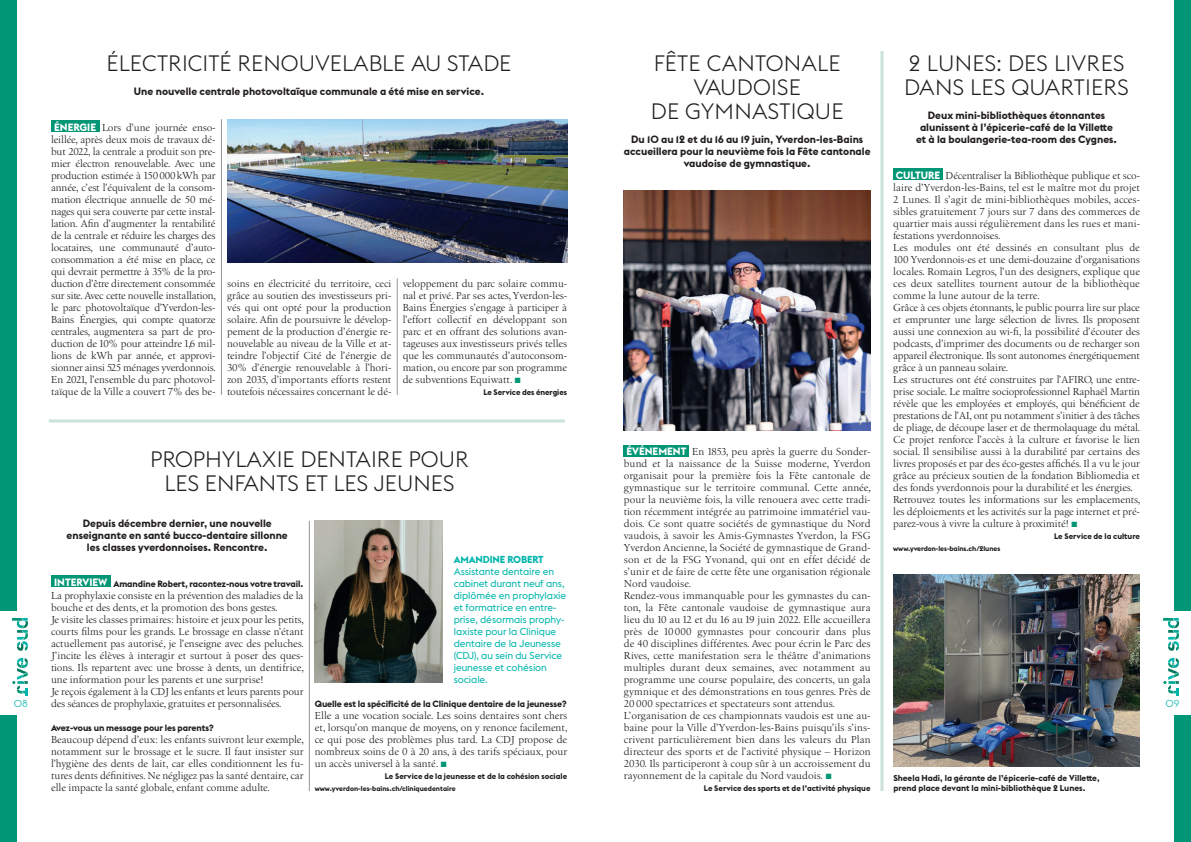
<style>
.page{position:relative;width:1191px;height:842px;background:#009676}
.page>*{position:absolute;margin:0;border:0;box-sizing:border-box;transform-origin:0 0}
.t1{font:300 22px/24px "Euclid Flex";color:#231f20;text-align:center}
.t2{font:10.5px/12px "Birka";color:#231f20;text-align:justify}
.t3{font:700 10.5px/12px "Euclid Flex";color:#231f20;text-align:center}
.t4{font:700 10.5px "Euclid Flex";color:#fff}
.t5{font:10px/12px "Euclid Flex";letter-spacing:-.01em;color:#00b5ac}
.t6{font:700 10px "Euclid Flex";letter-spacing:-.01em;color:#00b5ac}
.t7{font:300 10px "Euclid Flex";color:#00b5ac}
.t8{font:700 9px "Euclid Flex";letter-spacing:-.01em;color:#231f20}
.t9{font:700 8.5px/9.5px "Euclid Flex";color:#231f20}
.t10{font:700 8px "Euclid Flex";color:#231f20}
.t11{font:700 7px "Euclid Flex";color:#231f20}
.s1{font-family:"Euclid Flex";font-weight:700;color:#fff}
.s2{font-family:"Euclid Flex";font-weight:700;color:#009676}
</style>
<div class="page">
<div style="left:17px;top:0;width:1157px;height:842px;background:#fff"></div>
<div style="left:0;top:611px;width:32px;height:103px;background:#fff"></div>
<svg style="left:12px;top:618px;width:16px;height:33px"></svg>
<svg style="left:12px;top:658px;width:16px;height:37px"></svg>
<div style="left:1159px;top:611px;width:32px;height:103px;background:#fff"></div>
<svg style="left:1163px;top:618px;width:16px;height:33px"></svg>
<svg style="left:1163px;top:658px;width:16px;height:37px"></svg>
<img style="left:227px;top:119px;width:340px;height:144px">
<div style="left:51px;top:121px;width:48px;height:11px;background:#009676"></div>
<hr style="left:221px;top:119px;width:1px;height:276px;background:#939598">
<hr style="left:397px;top:278px;width:1px;height:117px;background:#939598">
<img style="left:315px;top:521px;width:127px;height:162px">
<div style="left:51px;top:576px;width:60px;height:11px;background:#009676"></div>
<hr style="left:309px;top:521px;width:1px;height:270px;background:#939598">
<hr style="left:49px;top:419px;width:516px;height:3px;background:#cae2db">
<hr style="left:880px;top:51px;width:3px;height:740px;background:#cae2db">
<div style="left:893px;top:169px;width:50px;height:11px;background:#009676"></div>
<div style="left:624px;top:445px;width:65px;height:11px;background:#009676"></div>
<img style="left:893px;top:575px;width:247px;height:192px">
<img style="left:624px;top:191px;width:246px;height:240px">
<h1 class="t1" style="left:651px;top:51px;width:194px">FÊTE CANTONALE<br>VAUDOISE<br>DE GYMNASTIQUE</h1>
<p class="t3" style="left:624px;top:133px;width:248px">Du 10 au 12 et du 16 au 19 juin, Yverdon-les-Bains accueillera pour la neuvième fois la Fête cantonale vaudoise de gymnastique.</p>
<h1 class="t1" style="left:107px;top:51px;width:406px">ÉLECTRICITÉ RENOUVELABLE AU STADE</h1>
<p class="t3" style="left:134px;top:85px;width:352px">Une nouvelle centrale photovoltaïque communale a été mise en service.</p>
<h1 class="t1" style="left:904px;top:51px;width:226px;text-align:left">2 LUNES: DES LIVRES<br>DANS LES QUARTIERS</h1>
<p class="t3" style="left:916px;top:109px;width:202px">Deux mini-bibliothèques étonnantes alunissent à l’épicerie-café de la Villette et à la boulangerie-tea-room des Cygnes.</p>
<p class="t2" style="left:893px;top:169px;width:249px;text-align:left"><span class="s1">CULTURE</span> Décentraliser la Bibliothèque publique et sco&shy;laire d’Yverdon-les-Bains, tel est le maître mot du projet 2 Lunes. Il s’agit de mini-bibliothèques mobiles, acces&shy;sibles gratuitement 7 jours sur 7 dans des commerces de quartier mais aussi régulièrement dans les rues et mani&shy;festations yverdonnoises.<br>Les modules ont été dessinés en consultant plus de 100 Yverdonnois·es et une demi-douzaine d’organisations locales. Romain Legros, l’un des designers, explique que ces deux satellites tournent autour de la bibliothèque comme la lune autour de la terre.<br>Grâce à ces objets étonnants, le public pourra lire sur place et emprunter une large sélection de livres. Ils proposent aussi une connexion au wi-fi, la possibilité d’écouter des podcasts, d’imprimer des documents ou de recharger son appareil électronique. Ils sont autonomes énergétiquement grâce à un panneau solaire.<br>Les structures ont été construites par l’AFIRO, une entre&shy;prise sociale. Le maître socioprofessionnel Raphaël Martin révèle que les employées et employés, qui bénéficient de prestations de l’AI, ont pu notamment s’initier à des tâches de pliage, de découpe laser et de thermolaquage du métal.<br>Ce projet renforce l’accès à la culture et favorise le lien social. Il sensibilise aussi à la durabilité par certains des livres proposés et par des éco-gestes affichés. Il a vu le jour grâce au précieux soutien de la fondation Bibliomedia et des fonds yverdonnois pour la durabilité et les énergies.<br>Retrouvez toutes les informations sur les emplacements, les déploiements et les activités sur la page internet et pré&shy;parez-vous à vivre la culture à proximité! <span class="s2">■</span></p>
<p class="t10" style="left:1054px;top:531px;width:87px">Le Service de la culture</p>
<p class="t11" style="left:893px;top:544px;width:108px">www.yverdon-les-bains.ch/2lunes</p>
<p class="t4" style="left:54px;top:121px;width:43px">ÉNERGIE</p>
<p class="t2" style="left:51px;top:121px;width:166px;text-indent:51px">Lors d’une journée enso&shy;leillée, après deux mois de travaux dé&shy;but 2022, la centrale a produit son pre&shy;mier électron renouvelable. Avec une production estimée à 150000kWh par année, c’est l’équivalent de la consom&shy;mation électrique annuelle de 50 mé&shy;nages qui sera couverte par cette instal&shy;lation. Afin d’augmenter la rentabilité de la centrale et réduire les charges des locataires, une communauté d’auto&shy;consommation a été mise en place, ce qui devrait permettre à 35% de la pro&shy;duction d’être directement consommée sur site. Avec cette nouvelle installation, le parc photovoltaïque d’Yverdon-les-Bains Énergies, qui compte quatorze centrales, augmentera sa part de pro&shy;duction de 10% pour atteindre 1,6 mil&shy;lions de kWh par année, et approvi&shy;sionner ainsi 525 ménages yverdonnois.<br>En 2021, l’ensemble du parc photovol&shy;taïque de la Ville a couvert 7% des be-</p>
<p class="t2" style="left:227px;top:277px;width:166px">soins en électricité du territoire, ceci grâce au soutien des investisseurs pri&shy;vés qui ont opté pour la production solaire. Afin de poursuivre le dévelop&shy;pement de la production d’énergie re&shy;nouvelable au niveau de la Ville et at&shy;teindre l’objectif Cité de l’énergie de 30% d’énergie renouvelable à l’hori&shy;zon 2035, d’importants efforts restent toutefois nécessaires concernant le dé-</p>
<p class="t2" style="left:403px;top:277px;width:166px">veloppement du parc solaire commu&shy;nal et privé. Par ses actes, Yverdon-les-Bains Énergies s’engage à participer à l’effort collectif en développant son parc et en offrant des solutions avan&shy;tageuses aux investisseurs privés telles que les communautés d’autoconsom&shy;mation, ou encore par son programme de subventions Equiwatt. <span class="s2">■</span></p>
<p class="t10" style="left:483px;top:387px;width:85px">Le Service des énergies</p>
<p class="t2" style="left:624px;top:445px;width:249px;text-align:left"><span class="s1">ÉVÉNEMENT</span> En 1853, peu après la guerre du Sonder&shy;bund et la naissance de la Suisse moderne, Yverdon organisait pour la première fois la Fête cantonale de gymnastique sur le territoire communal. Cette année, pour la neuvième fois, la ville renouera avec cette tradi&shy;tion récemment intégrée au patrimoine immatériel vau&shy;dois. Ce sont quatre sociétés de gymnastique du Nord vaudois, à savoir les Amis-Gymnastes Yverdon, la FSG Yverdon Ancienne, la Société de gymnastique de Grand&shy;son et de la FSG Yvonand, qui ont en effet décidé de s’unir et de faire de cette fête une organisation régionale Nord vaudoise.<br>Rendez-vous immanquable pour les gymnastes du can&shy;ton, la Fête cantonale vaudoise de gymnastique aura lieu du 10 au 12 et du 16 au 19 juin 2022. Elle accueillera près de 10 000 gymnastes pour concourir dans plus de 40 disciplines différentes. Avec pour écrin le Parc des Rives, cette manifestation sera le théâtre d’animations multiples durant deux semaines, avec notamment au programme une course populaire, des concerts, un gala gymnique et des démonstrations en tous genres. Près de 20 000 spectatrices et spectateurs sont attendus.<br>L’organisation de ces championnats vaudois est une au&shy;baine pour la Ville d’Yverdon-les-Bains puisqu’ils s’ins&shy;crivent particulièrement bien dans les valeurs du Plan directeur des sports et de l’activité physique – Horizon 2030. Ils participeront à coup sûr à un accroissement du rayonnement de la capitale du Nord vaudois. <span class="s2">■</span></p>
<p class="t10" style="left:704px;top:783px;width:168px">Le Service des sports et de l’activité physique</p>
<h1 class="t1" style="left:150px;top:447px;width:320px">PROPHYLAXIE DENTAIRE POUR<br>LES ENFANTS ET LES JEUNES</h1>
<p class="t3" style="left:67px;top:517px;width:223px">Depuis décembre dernier, une nouvelle enseignante en santé bucco-dentaire sillonne les classes yverdonnoises. Rencontre.</p>
<p class="t8" style="left:54px;top:578px;width:251px"><sup>INTERVIEW</sup> Amandine Robert, racontez-nous votre travail.</p>
<p class="t2" style="left:51px;top:589px;width:254px;text-align:left">La prophylaxie consiste en la prévention des maladies de la bouche et des dents, et la promotion des bons gestes.<br>Je visite les classes primaires: histoire et jeux pour les petits, courts films pour les grands. Le brossage en classe n’étant actuellement pas autorisé, je l’enseigne avec des peluches.<br>J’incite les élèves à interagir et surtout à poser des ques&shy;tions. Ils repartent avec une brosse à dents, un dentifrice, une information pour les parents et une surprise!<br>Je reçois également à la CDJ les enfants et leurs parents pour des séances de prophylaxie, gratuites et personnalisées.</p>
<p class="t8" style="left:51px;top:722px;width:164px">Avez-vous un message pour les parents?</p>
<p class="t2" style="left:51px;top:733px;width:254px">Beaucoup dépend d’eux: les enfants suivront leur exemple, notamment sur le brossage et le sucre. Il faut insister sur l’hygiène des dents de lait, car elles conditionnent les fu&shy;tures dents définitives. Ne négligez pas la santé dentaire, car elle impacte la santé globale, enfant comme adulte.</p>
<p class="t6" style="left:454px;top:554px;width:91px">AMANDINE ROBERT</p>
<p class="t5" style="left:454px;top:565px;width:114px">Assistante dentaire en cabinet durant neuf ans, diplômée en prophylaxie et formatrice en entre&shy;prise, désormais prophy&shy;laxiste pour la Clinique dentaire de la Jeunesse (CDJ), au sein du Service jeunesse et cohésion sociale.</p>
<p class="t7" style="left:14px;top:698px;width:16px">08</p>
<p class="t7" style="left:1165px;top:698px;width:16px">09</p>
<p class="t8" style="left:315px;top:698px;width:253px">Quelle est la spécificité de la Clinique dentaire de la jeunesse?</p>
<p class="t2" style="left:315px;top:709px;width:254px">Elle a une vocation sociale. Les soins dentaires sont chers et, lorsqu’on manque de moyens, on y renonce facilement, ce qui pose des problèmes plus tard. La CDJ propose de nombreux soins de 0 à 20 ans, à des tarifs spéciaux, pour un accès universel à la santé. <span class="s2">■</span></p>
<p class="t10" style="left:385px;top:771px;width:184px">Le Service de la jeunesse et de la cohésion sociale</p>
<p class="t11" style="left:315px;top:784px;width:142px">www.yverdon-les-bains.ch/cliniquedentaire</p>
<p class="t9" style="left:893px;top:774px;width:208px">Sheela Hadi, la gérante de l’épicerie-café de Villette, prend place devant la mini-bibliothèque 2 Lunes.</p>
</div>
